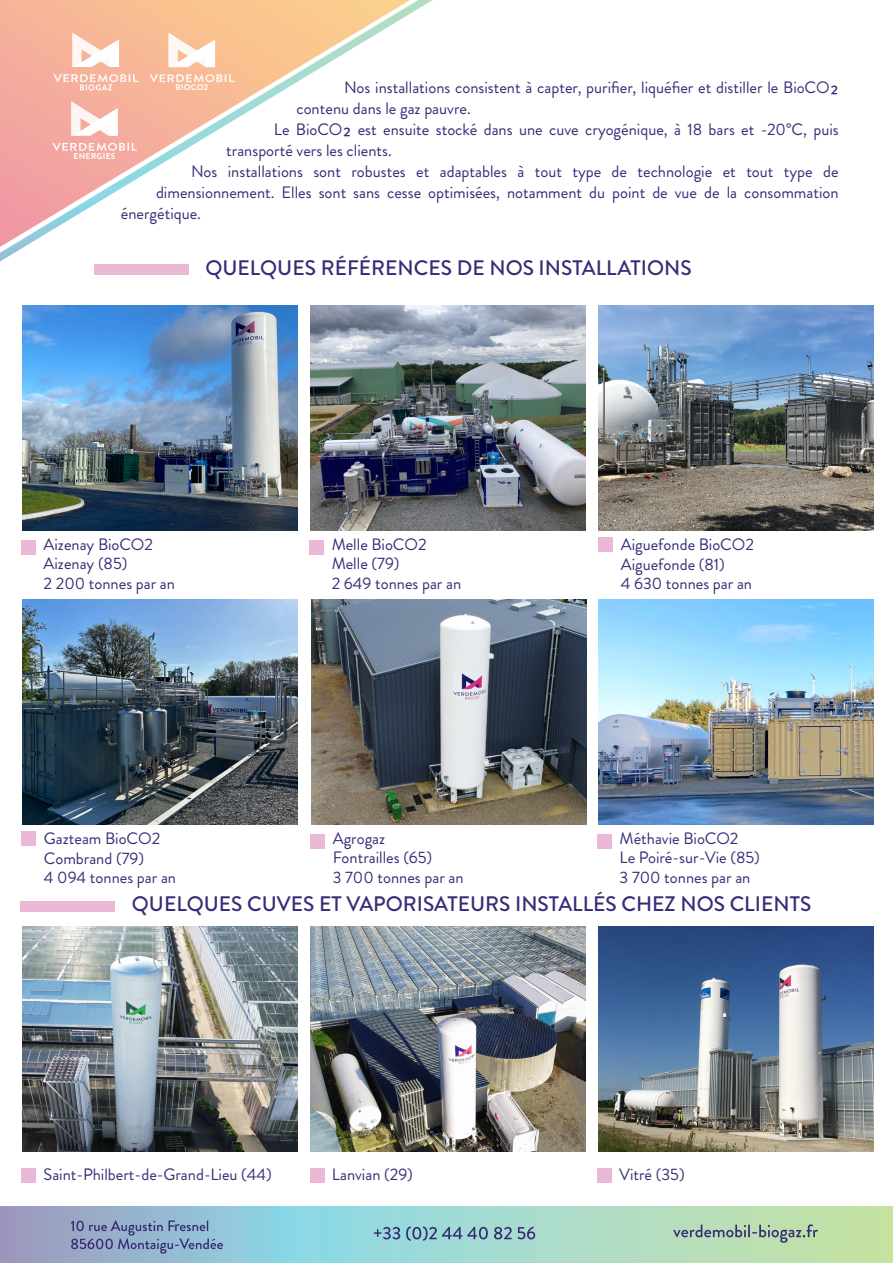
<style>
.page{position:relative;width:893px;height:1263px;background:#fff}
.page>*{position:absolute;margin:0;border:0;box-sizing:border-box;transform-origin:0 0}
.t1{font:500 21px "Brandon Grotesque";color:#382c77}
.t2{font:16.5px/19.8px "Brandon Grotesque";color:#382c77}
.t3{font:500 16.5px "Brandon Grotesque";color:#382c77}
.t4{font:700 8.4px "Brandon Grotesque";letter-spacing:.03em;color:#fff}
</style>
<div class="page">
<svg style="left:0;top:0;width:599px;height:358px"></svg>
<svg style="left:1px;top:1207px;width:892px;height:56px;background:#a5d2c8"></svg>
<svg style="left:673px;top:1224px;width:145px;height:19px;background:#a1bca7"></svg>
<svg style="left:374px;top:1227px;width:26px;height:12px"></svg>
<svg style="left:406px;top:1226px;width:82px;height:15px"></svg>
<svg style="left:494px;top:1226px;width:41px;height:13px"></svg>
<svg style="left:71px;top:1220px;width:152px;height:34px;background:#859dbf"></svg>
<svg style="left:71px;top:101px;width:47px;height:35px"></svg>
<svg style="left:52px;top:143px;width:85px;height:8px"></svg>
<svg style="left:168px;top:33px;width:47px;height:34px"></svg>
<svg style="left:150px;top:74px;width:84px;height:8px"></svg>
<img style="left:22px;top:926px;width:275px;height:225px">
<img style="left:310px;top:926px;width:275px;height:225px">
<img style="left:598px;top:926px;width:275px;height:225px">
<div style="left:94px;top:264px;width:94px;height:11px;background:#ebb9d5"></div>
<div style="left:21px;top:901px;width:94px;height:10px;background:#ebb9d5"></div>
<img style="left:22px;top:305px;width:275px;height:225px">
<div style="left:21px;top:540px;width:15px;height:15px;background:#ebb9d5"></div>
<img style="left:311px;top:599px;width:275px;height:225px">
<div style="left:311px;top:834px;width:14px;height:15px;background:#ebb9d5"></div>
<img style="left:599px;top:599px;width:275px;height:225px">
<div style="left:597px;top:834px;width:15px;height:15px;background:#ebb9d5"></div>
<div style="left:21px;top:1168px;width:15px;height:14px;background:#ebb9d5"></div>
<div style="left:310px;top:1168px;width:14px;height:14px;background:#ebb9d5"></div>
<div style="left:597px;top:1168px;width:15px;height:14px;background:#ebb9d5"></div>
<img style="left:22px;top:599px;width:275px;height:225px">
<div style="left:22px;top:832px;width:14px;height:14px;background:#ebb9d5"></div>
<img style="left:599px;top:305px;width:275px;height:225px">
<div style="left:599px;top:538px;width:14px;height:14px;background:#ebb9d5"></div>
<svg style="left:72px;top:32px;width:47px;height:35px"></svg>
<svg style="left:53px;top:74px;width:85px;height:16px"></svg>
<img style="left:311px;top:305px;width:275px;height:225px">
<div style="left:309px;top:540px;width:15px;height:15px;background:#ebb9d5"></div>
<p class="t2" style="left:344px;top:78px;width:496px">Nos installations consistent à capter, purifier, liquéfier et distiller le BioCO<sup>₂</sup></p>
<p class="t2" style="left:296px;top:99px;width:176px">contenu dans le gaz pauvre.</p>
<p class="t2" style="left:274px;top:120px;width:566px">Le BioCO<sup>₂</sup> est ensuite stocké dans une cuve cryogénique, à 18 bars et -20°C, puis</p>
<p class="t2" style="left:226px;top:141px;width:167px">transporté vers les clients.</p>
<p class="t2" style="left:191px;top:162px;width:649px">Nos installations sont robustes et adaptables à tout type de technologie et tout type de</p>
<p class="t2" style="left:156px;top:183px;width:684px">dimensionnement. Elles sont sans cesse optimisées, notamment du point de vue de la consommation</p>
<p class="t2" style="left:121px;top:204px;width:82px">énergétique.</p>
<p class="t4" style="left:175px;top:82px;width:34px">BIOCO2</p>
<p class="t4" style="left:74px;top:150px;width:43px">ENERGIES</p>
<p class="t1" style="left:205px;top:253px;width:488px">QUELQUES RÉFÉRENCES DE NOS INSTALLATIONS</p>
<p class="t2" style="left:44px;top:534px;width:133px">Aizenay BioCO2<br>Aizenay (85)<br>2 200 tonnes par an</p>
<p class="t2" style="left:44px;top:828px;width:134px">Gazteam BioCO2<br>Combrand (79)<br>4 094 tonnes par an</p>
<p class="t2" style="left:332px;top:534px;width:131px">Melle BioCO2<br>Melle (79)<br>2 649 tonnes par an</p>
<p class="t2" style="left:621px;top:535px;width:135px">Aiguefonde BioCO2<br>Aiguefonde (81)<br>4 630 tonnes par an</p>
<p class="t2" style="left:333px;top:828px;width:132px">Agrogaz<br>Fontrailles (65)<br>3 700 tonnes par an</p>
<p class="t2" style="left:620px;top:828px;width:142px">Méthavie BioCO2<br>Le Poiré-sur-Vie (85)<br>3 700 tonnes par an</p>
<p class="t1" style="left:132px;top:889px;width:681px">QUELQUES CUVES ET VAPORISATEURS INSTALLÉS CHEZ NOS CLIENTS</p>
<p class="t2" style="left:44px;top:1165px;width:230px">Saint-Philbert-de-Grand-Lieu (44)</p>
<p class="t2" style="left:332px;top:1165px;width:82px">Lanvian (29)</p>
<p class="t2" style="left:619px;top:1165px;width:67px">Vitré (35)</p>
<p class="t3" style="left:174px;top:1214px;width:7px">r</p>
</div>
